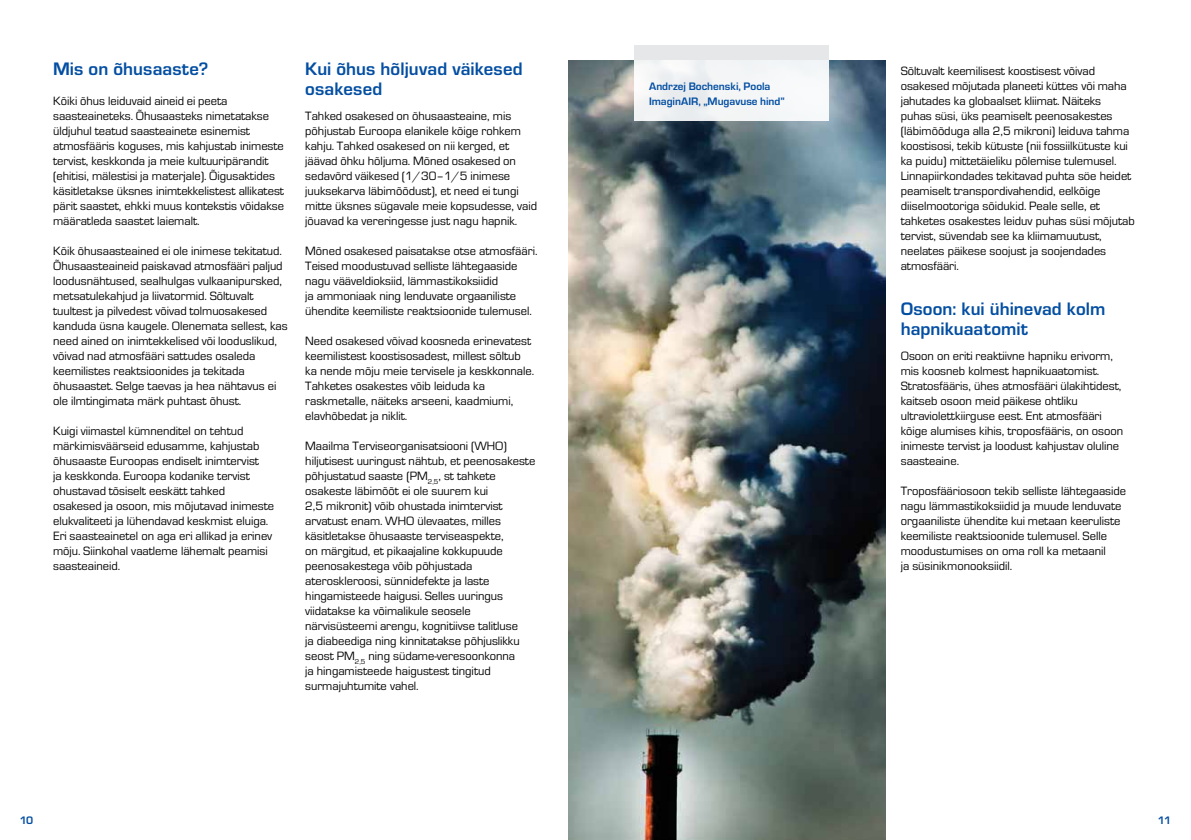
<style>
.page{position:relative;width:1191px;height:840px;background:#fff}
.page>*{position:absolute;margin:0;border:0;box-sizing:border-box;transform-origin:0 0}
.Heading_2{font:700 18.75px/20px "Eurostile OT";letter-spacing:.005em;color:#034ea2}
.Body_text{font:12.5px/15px "Eurostile OT";color:#000}
.Blue_text_under_phot{font:700 11.25px "Eurostile OT";color:#034ea2}
</style>
<div class="page">
<img style="left:569px;top:60px;width:316px;height:780px">
<div style="left:634px;top:45px;width:195px;height:75px;background:linear-gradient(to right,#edeff0,#f3f5f6)"></div>
<p class="Heading_2" style="left:53px;top:59px;width:157px">Mis on õhusaaste?</p>
<p class="Body_text" style="left:53px;top:94px;width:232px">Kõiki õhus leiduvaid aineid ei peeta saasteaineteks. Õhusaasteks nimetatakse üldjuhul teatud saasteainete esinemist atmosfääris koguses, mis kahjustab inimeste tervist, keskkonda ja meie kultuuripärandit (ehitisi, mälestisi ja materjale). Õigusaktides käsitletakse üksnes inimtekkelistest allikatest pärit saastet, ehkki muus kontekstis võidakse määratleda saastet laiemalt.</p>
<p class="Body_text" style="left:53px;top:244px;width:236px">Kõik õhusaasteained ei ole inimese tekitatud.<br>Õhusaasteaineid paiskavad atmosfääri paljud loodusnähtused, sealhulgas vulkaanipursked, metsatulekahjud ja liivatormid. Sõltuvalt tuultest ja pilvedest võivad tolmuosakesed kanduda üsna kaugele. Olenemata sellest, kas need ained on inimtekkelised või looduslikud, võivad nad atmosfääri sattudes osaleda keemilistes reaktsioonides ja tekitada õhusaastet. Selge taevas ja hea nähtavus ei ole ilmtingimata märk puhtast õhust.</p>
<p class="Body_text" style="left:53px;top:424px;width:222px">Kuigi viimastel kümnenditel on tehtud märkimisväärseid edusamme, kahjustab õhusaaste Euroopas endiselt inimtervist<br>ja keskkonda. Euroopa kodanike tervist ohustavad tõsiselt eeskätt tahked osakesed ja osoon, mis mõjutavad inimeste elukvaliteeti ja lühendavad keskmist eluiga.<br>Eri saasteainetel on aga eri allikad ja erinev mõju. Siinkohal vaatleme lähemalt peamisi saasteaineid.</p>
<p class="Heading_2" style="left:305px;top:59px;width:219px">Kui õhus hõljuvad väikesed osakesed</p>
<p class="Body_text" style="left:305px;top:109px;width:233px">Tahked osakesed on õhusaasteaine, mis põhjustab Euroopa elanikele kõige rohkem kahju. Tahked osakesed on nii kerged, et jäävad õhku hõljuma. Mõned osakesed on sedavõrd väikesed (1/30–1/5 inimese juuksekarva läbimõõdust), et need ei tungi mitte üksnes sügavale meie kopsudesse, vaid jõuavad ka vereringesse just nagu hapnik.</p>
<p class="Body_text" style="left:305px;top:244px;width:234px">Mõned osakesed paisatakse otse atmosfääri.<br>Teised moodustuvad selliste lähtegaaside nagu vääveldioksiid, lämmastikoksiidid<br>ja ammoniaak ning lenduvate orgaaniliste ühendite keemiliste reaktsioonide tulemusel.</p>
<p class="Body_text" style="left:305px;top:334px;width:230px">Need osakesed võivad koosneda erinevatest keemilistest koostisosadest, millest sõltub ka nende mõju meie tervisele ja keskkonnale.<br>Tahketes osakestes võib leiduda ka raskmetalle, näiteks arseeni, kaadmiumi, elavhõbedat ja niklit.</p>
<p class="Body_text" style="left:305px;top:439px;width:232px">Maailma Terviseorganisatsiooni (WHO) hiljutisest uuringust nähtub, et peenosakeste põhjustatud saaste (PM<sub>2,5</sub>, st tahkete osakeste läbimõõt ei ole suurem kui<br>2,5 mikronit) võib ohustada inimtervist arvatust enam. WHO ülevaates, milles käsitletakse õhusaaste terviseaspekte,<br>on märgitud, et pikaajaline kokkupuude peenosakestega võib põhjustada ateroskleroosi, sünnidefekte ja laste hingamisteede haigusi. Selles uuringus viidatakse ka võimalikule seosele närvisüsteemi arengu, kognitiivse talitluse<br>ja diabeediga ning kinnitatakse põhjuslikku seost PM<sub>2,5</sub> ning südame-veresoonkonna<br>ja hingamisteede haigustest tingitud surmajuhtumite vahel.</p>
<p class="Blue_text_under_phot" style="left:649px;top:80px;width:123px">Andrzej Bochenski, Poola</p>
<p class="Blue_text_under_phot" style="left:649px;top:95px;width:137px">ImaginAIR, „Mugavuse hind”</p>
<p class="Body_text" style="left:900px;top:64px;width:236px">Sõltuvalt keemilisest koostisest võivad osakesed mõjutada planeeti küttes või maha jahutades ka globaalset kliimat. Näiteks puhas süsi, üks peamiselt peenosakestes (läbimõõduga alla 2,5 mikroni) leiduva tahma koostisosi, tekib kütuste (nii fossiilkütuste kui ka puidu) mittetäieliku põlemise tulemusel.<br>Linnapiirkondades tekitavad puhta söe heidet peamiselt transpordivahendid, eelkõige diiselmootoriga sõidukid. Peale selle, et tahketes osakestes leiduv puhas süsi mõjutab tervist, süvendab see ka kliimamuutust, neelates päikese soojust ja soojendades atmosfääri.</p>
<p class="Heading_2" style="left:900px;top:299px;width:206px">Osoon: kui ühinevad kolm hapnikuaatomit</p>
<p class="Body_text" style="left:900px;top:349px;width:224px">Osoon on eriti reaktiivne hapniku erivorm, mis koosneb kolmest hapnikuaatomist.<br>Stratosfääris, ühes atmosfääri ülakihtidest, kaitseb osoon meid päikese ohtliku ultraviolettkiirguse eest. Ent atmosfääri kõige alumises kihis, troposfääris, on osoon inimeste tervist ja loodust kahjustav oluline saasteaine.</p>
<p class="Body_text" style="left:900px;top:484px;width:227px">Troposfääriosoon tekib selliste lähtegaaside nagu lämmastikoksiidid ja muude lenduvate orgaaniliste ühendite kui metaan keeruliste keemiliste reaktsioonide tulemusel. Selle moodustumises on oma roll ka metaanil<br>ja süsinikmonooksiidil.</p>
<p class="Blue_text_under_phot" style="left:20px;top:814px;width:15px">10</p>
<p class="Blue_text_under_phot" style="left:1157px;top:814px;width:15px">11</p>
</div>
